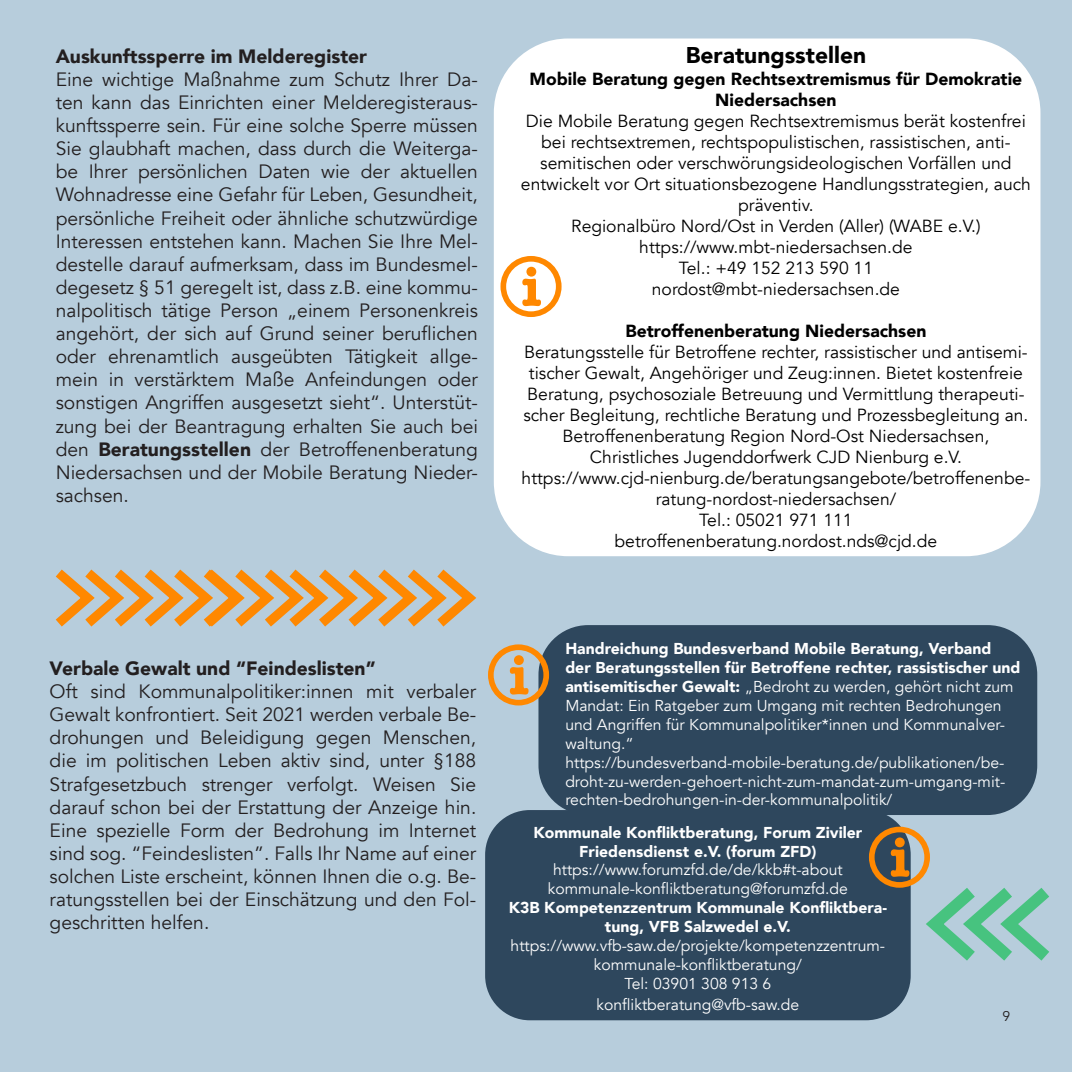
<style>
.page{position:relative;width:1072px;height:1072px;background:#fff}
.page>*{position:absolute;margin:0;border:0;box-sizing:border-box;transform-origin:0 0}
.t1{font:700 54.07px "American Typewriter";color:#f80}
.t2{font:900 22.75px "Avenir";color:#000}
.t3{font:19.25px/23.1px "Avenir";color:#231f20;text-align:justify}
.t4{font:900 19.25px "Avenir";color:#231f20}
.t5{font:17.5px/21px "Avenir";color:#000;text-align:center}
.t6{font:900 17.5px/21px "Avenir";color:#000;text-align:center}
.t7{font:15.75px/18.9px "Avenir";color:#fff;text-align:center}
.t8{font:900 15.75px/18.9px "Avenir";color:#fff;text-align:center}
.t9{font:14px "Avenir";color:#231f20}
.s1{font-weight:900}
</style>
<div class="page">
<div style="left:0;top:0;width:1071px;height:1071px;background:#b7cddc"></div>
<svg style="left:916px;top:875px;width:133px;height:86px"></svg>
<div style="left:494px;top:38px;width:546px;height:518px;background:#fff;border-radius:74px"></div>
<div style="left:500px;top:256px;width:61px;height:61px;border:6px solid #f80;border-radius:50%"></div>
<svg style="left:55px;top:569px;width:422px;height:58px"></svg>
<div style="left:538px;top:625px;width:499px;height:190px;background:#2e475d;border-radius:50px"></div>
<div style="left:485px;top:810px;width:425px;height:210px;background:#2e475d;border-radius:45px"></div>
<div style="left:488px;top:644px;width:61px;height:61px;border:6px solid #f80;border-radius:50%"></div>
<div style="left:869px;top:826px;width:61px;height:61px;border:6px solid #f80;border-radius:50%"></div>
<p class="t4" style="left:56px;top:40px;width:313px">Auskunftssperre im Melderegister</p>
<p class="t3" style="left:56px;top:68px;width:424px">Eine wichtige Maßnahme zum Schutz Ihrer Da&shy;ten kann das Einrichten einer Melderegisteraus&shy;kunftssperre sein. Für eine solche Sperre müssen Sie glaubhaft machen, dass durch die Weiterga&shy;be Ihrer persönlichen Daten wie der aktuellen Wohnadresse eine Gefahr für Leben, Gesundheit, persönliche Freiheit oder ähnliche schutzwürdige Interessen entstehen kann. Machen Sie Ihre Mel&shy;destelle darauf aufmerksam, dass im Bundesmel&shy;degesetz § 51 geregelt ist, dass z.B. eine kommu&shy;nalpolitisch tätige Person „einem Personenkreis angehört, der sich auf Grund seiner beruflichen oder ehrenamtlich ausgeübten Tätigkeit allge&shy;mein in verstärktem Maße Anfeindungen oder sonstigen Angriffen ausgesetzt sieht“. Unterstüt&shy;zung bei der Beantragung erhalten Sie auch bei den <span class="s1">Beratungsstellen</span> der Betroffenenberatung Niedersachsen und der Mobile Beratung Nieder&shy;sachsen.</p>
<p class="t2" style="left:685px;top:36px;width:182px">Beratungsstellen</p>
<p class="t6" style="left:529px;top:67px;width:494px">Mobile Beratung gegen Rechtsextremismus für Demokratie<br>Niedersachsen</p>
<p class="t5" style="left:521px;top:110px;width:511px">Die Mobile Beratung gegen Rechtsextremismus berät kostenfrei bei rechtsextremen, rechtspopulistischen, rassistischen, anti&shy;semitischen oder verschwörungsideologischen Vorfällen und entwickelt vor Ort situationsbezogene Handlungsstrategien, auch präventiv.</p>
<p class="t5" style="left:571px;top:215px;width:411px">Regionalbüro Nord/Ost in Verden (Aller) (WABE e.V.)</p>
<p class="t5" style="left:639px;top:236px;width:275px">https://www.mbt-niedersachsen.de</p>
<p class="t5" style="left:678px;top:257px;width:196px">Tel.: +49 152 213 590 11</p>
<p class="t5" style="left:652px;top:278px;width:249px">nordost@mbt-niedersachsen.de</p>
<p class="t6" style="left:625px;top:319px;width:303px">Betroffenenberatung Niedersachsen</p>
<p class="t5" style="left:523px;top:341px;width:506px">Beratungsstelle für Betroffene rechter, rassistischer und antisemi&shy;tischer Gewalt, Angehöriger und Zeug:innen. Bietet kostenfreie Beratung, psychosoziale Betreuung und Vermittlung therapeuti&shy;scher Begleitung, rechtliche Beratung und Prozessbegleitung an.</p>
<p class="t5" style="left:562px;top:425px;width:428px">Betroffenenberatung Region Nord-Ost Niedersachsen,</p>
<p class="t5" style="left:590px;top:446px;width:373px">Christliches Jugenddorfwerk CJD Nienburg e.V.</p>
<p class="t5" style="left:521px;top:467px;width:510px">https://www.cjd-nienburg.de/beratungsangebote/betroffenenbe&shy;ratung-nordost-niedersachsen/</p>
<p class="t5" style="left:699px;top:509px;width:155px">Tel.: 05021 971 111</p>
<p class="t5" style="left:614px;top:530px;width:324px">betroffenenberatung.nordost.nds@cjd.de</p>
<p class="t1" style="left:521px;top:241px;width:21px">i</p>
<p class="t4" style="left:50px;top:652px;width:327px">Verbale Gewalt und “Feindeslisten”</p>
<p class="t3" style="left:50px;top:680px;width:428px">Oft sind Kommunalpolitiker:innen mit verbaler Gewalt konfrontiert. Seit 2021 werden verbale Be&shy;drohungen und Beleidigung gegen Menschen, die im politischen Leben aktiv sind, unter §188<br>Strafgesetzbuch strenger verfolgt. Weisen Sie darauf schon bei der Erstattung der Anzeige hin.<br>Eine spezielle Form der Bedrohung im Internet sind sog. “Feindeslisten”. Falls Ihr Name auf einer solchen Liste erscheint, können Ihnen die o.g. Be&shy;ratungsstellen bei der Einschätzung und den Fol&shy;geschritten helfen.</p>
<p class="t1" style="left:509px;top:629px;width:21px">i</p>
<p class="t7" style="left:565px;top:639px;width:456px;text-align:left"><span class="s1">Handreichung Bundesverband Mobile Beratung, Verband der Beratungsstellen für Betroffene rechter, rassistischer und antisemitischer Gewalt:</span> „Bedroht zu werden, gehört nicht zum Mandat: Ein Ratgeber zum Umgang mit rechten Bedrohungen und Angriffen für Kommunalpolitiker*innen und Kommunalver&shy;waltung.“</p>
<p class="t7" style="left:565px;top:753px;width:441px;text-align:justify">https://bundesverband-mobile-beratung.de/publikationen/be&shy;droht-zu-werden-gehoert-nicht-zum-mandat-zum-umgang-mit&shy;rechten-bedrohungen-in-der-kommunalpolitik/</p>
<p class="t8" style="left:533px;top:822px;width:330px">Kommunale Konfliktberatung, Forum Ziviler</p>
<p class="t8" style="left:579px;top:841px;width:239px">Friedensdienst e.V. (forum ZFD)</p>
<p class="t7" style="left:553px;top:860px;width:291px">https://www.forumzfd.de/de/kkb#t-about</p>
<p class="t7" style="left:548px;top:879px;width:301px">kommunale-konfliktberatung@forumzfd.de</p>
<p class="t8" style="left:509px;top:897px;width:380px">K3B Kompetenzzentrum Kommunale Konfliktbera&shy;tung, VFB Salzwedel e.V.</p>
<p class="t7" style="left:510px;top:936px;width:376px">https://www.vfb-saw.de/projekte/kompetenzzentrum&shy;kommunale-konfliktberatung/</p>
<p class="t7" style="left:624px;top:974px;width:148px">Tel: 03901 308 913 6</p>
<p class="t7" style="left:596px;top:995px;width:204px">konfliktberatung@vfb-saw.de</p>
<p class="t1" style="left:889px;top:811px;width:21px">i</p>
<p class="t9" style="left:1002px;top:1007px;width:9px">9</p>
</div>
